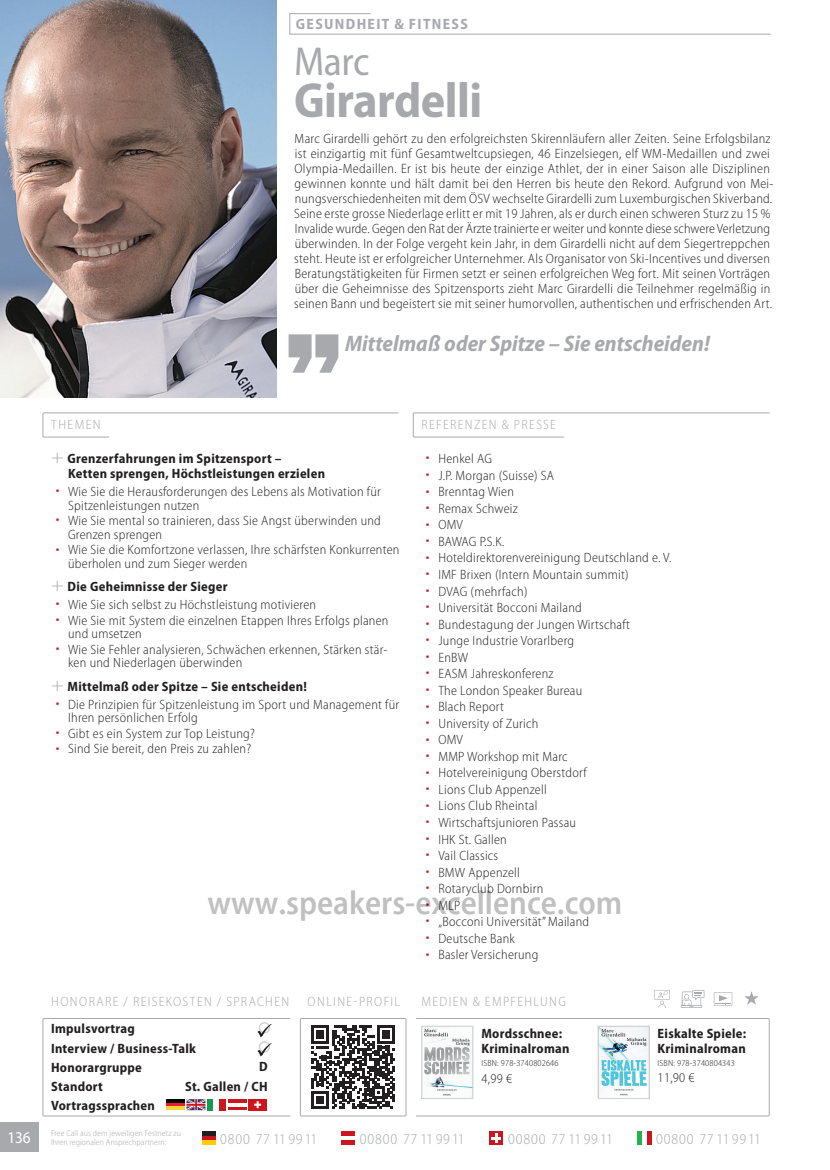
<style>
.page{position:relative;width:830px;height:1170px;background:#fff}
.page>*{position:absolute;margin:0;border:0;box-sizing:border-box;transform-origin:0 0}
.t1{font:700 semi-condensed 49.5px "Myriad Pro";letter-spacing:-.01em;color:#a8a9ad}
.t2{font:semi-condensed 40.5px "Myriad Pro";color:#a8a9ad}
.t3{font:600 semi-condensed 33.6px "Myriad Pro";color:rgb(0 0 0/.25)}
.t4{font:italic 700 semi-condensed 22.5px "Myriad Pro";color:#a8a9ad}
.t5{font:semi-condensed 16.5px "Myriad Pro";color:#fff}
.t6{font:300 semi-condensed 15.15px "Myriad Pro";letter-spacing:.06em;color:#a8a9ad}
.t7{font:700 semi-condensed 15px "Myriad Pro";letter-spacing:.09em;color:#a8a9ad}
.t8{font:300 semi-condensed 13.5px/16.5px "Myriad Pro";letter-spacing:.02em;color:#231f20}
.t9{font:700 semi-condensed 13.5px/19.2px "Myriad Pro";letter-spacing:.02em;color:#231f20}
.t10{font:300 semi-condensed 13.5px "Myriad Pro";letter-spacing:.1em;color:#a8a9ad}
.t11{font:300 semi-condensed 9px "Myriad Pro";letter-spacing:.02em;color:#231f20}
.t12{font:300 semi-condensed 8.7px/8.7px "Myriad Pro";letter-spacing:.01em;color:#a8a9ad}
.s1{font-weight:300;font-stretch:condensed;font-size:18.9px;color:#a8a9ad}
.s2{font-stretch:condensed;font-size:18.9px;color:#a8a9ad}
.s3{font-weight:700}
</style>
<div class="page">
<svg style="left:654px;top:990px;width:15px;height:17px"></svg>
<svg style="left:680px;top:990px;width:24px;height:17px"></svg>
<svg style="left:713px;top:992px;width:19px;height:13px"></svg>
<svg style="left:744px;top:991px;width:14px;height:13px"></svg>
<img style="left:0;top:0;width:276px;height:397px">
<hr style="left:202px;top:1131px;width:14px;height:4px;background:#231f20">
<div style="left:202px;top:1135px;width:14px;height:5px;background:#cd151d"></div>
<hr style="left:202px;top:1140px;width:14px;height:4px;background:#feca0a">
<hr style="left:341px;top:1131px;width:14px;height:4px;background:#cd151d">
<hr style="left:341px;top:1140px;width:14px;height:4px;background:#cd151d">
<div style="left:637px;top:1131px;width:5px;height:13px;background:#23b24b"></div>
<div style="left:646px;top:1131px;width:5px;height:13px;background:#cd151d"></div>
<div style="left:489px;top:1131px;width:14px;height:13px;background:#cd151d"></div>
<svg style="left:491px;top:1133px;width:9px;height:9px"></svg>
<svg style="left:311px;top:1025px;width:83px;height:83px"></svg>
<svg style="left:412px;top:412px;width:358px;height:26px"></svg>
<svg style="left:42px;top:412px;width:357px;height:26px"></svg>
<svg style="left:289px;top:13px;width:482px;height:22px"></svg>
<svg style="left:288px;top:334px;width:50px;height:38px"></svg>
<div style="left:300px;top:1017px;width:106px;height:99px;border:1px solid #a8a9ad"></div>
<svg style="left:416px;top:1018px;width:353px;height:98px"></svg>
<div style="left:0;top:1121px;width:38px;height:30px;background:#a8a9ad"></div>
<svg style="left:42px;top:1018px;width:249px;height:98px"></svg>
<p class="t7" style="left:296px;top:16px;width:173px">GESUNDHEIT &amp; FITNESS</p>
<h2 class="t2" style="left:294px;top:39px;width:77px">Marc</h2>
<h1 class="t1" style="left:294px;top:73px;width:190px">Girardelli</h1>
<p class="t8" style="left:294px;top:131px;width:480px;line-height:15px">Marc Girardelli gehört zu den erfolgreichsten Skirennläufern aller Zeiten. Seine Erfolgsbilanz ist einzigartig mit fünf Gesamtweltcupsiegen, 46 Einzelsiegen, elf WM-Medaillen und zwei Olympia-Medaillen. Er ist bis heute der einzige Athlet, der in einer Saison alle Disziplinen gewinnen konnte und hält damit bei den Herren bis heute den Rekord. Aufgrund von Mei&shy;nungsverschiedenheiten mit dem ÖSV wechselte Girardelli zum Luxemburgischen Skiverband.<br>Seine erste grosse Niederlage erlitt er mit 19 Jahren, als er durch einen schweren Sturz zu 15 % Invalide wurde. Gegen den Rat der Ärzte trainierte er weiter und konnte diese schwere Verletzung überwinden. In der Folge vergeht kein Jahr, in dem Girardelli nicht auf dem Siegertreppchen steht. Heute ist er erfolgreicher Unternehmer. Als Organisator von Ski-Incentives und diversen Beratungstätigkeiten für Firmen setzt er seinen erfolgreichen Weg fort. Mit seinen Vorträgen über die Geheimnisse des Spitzensports zieht Marc Girardelli die Teilnehmer regelmäßig in seinen Bann und begeistert sie mit seiner humorvollen, authentischen und erfrischenden Art.</p>
<h3 class="t4" style="left:345px;top:331px;width:366px">Mittelmaß oder Spitze – Sie entscheiden!</h3>
<p class="t5" style="left:8px;top:1127px;width:25px">136</p>
<p class="t10" style="left:51px;top:417px;width:51px">THEMEN</p>
<p class="t10" style="left:421px;top:417px;width:136px">REFERENZEN &amp; PRESSE</p>
<p class="t9" style="left:68px;top:451px;width:258px;line-height:15px;text-indent:-17px"><span class="s1">+</span> Grenzerfahrungen im Spitzensport –<br>Ketten sprengen, Höchstleistungen erzielen</p>
<p class="t8" style="left:68px;top:485px;width:314px;line-height:13.5px">Wie Sie die Herausforderungen des Lebens als Motivation für<br>Spitzenleistungen nutzen</p>
<p class="t8" style="left:68px;top:514px;width:314px;line-height:13.5px">Wie Sie mental so trainieren, dass Sie Angst überwinden und<br>Grenzen sprengen</p>
<p class="t8" style="left:68px;top:543px;width:333px;line-height:13.5px">Wie Sie die Komfortzone verlassen, Ihre schärfsten Konkurrenten überholen und zum Sieger werden</p>
<p class="t8" style="left:68px;top:578px;width:249px;line-height:17.7px;text-indent:-17px"><span class="s2">+</span> <span class="s3">Die Geheimnisse der Sieger<br></span>Wie Sie sich selbst zu Höchstleistung motivieren</p>
<p class="t8" style="left:68px;top:613px;width:322px;line-height:13.5px">Wie Sie mit System die einzelnen Etappen Ihres Erfolgs planen und umsetzen</p>
<p class="t8" style="left:68px;top:643px;width:321px;line-height:13.5px">Wie Sie Fehler analysieren, Schwächen erkennen, Stärken stär&shy;ken und Niederlagen überwinden</p>
<p class="t8" style="left:68px;top:677px;width:332px;line-height:17.7px;text-indent:-17px"><span class="s2">+</span> <span class="s3">Mittelmaß oder Spitze – Sie entscheiden!<br></span>Die Prinzipien für Spitzenleistung im Sport und Management für</p>
<p class="t8" style="left:68px;top:710px;width:188px;line-height:15.6px">Ihren persönlichen Erfolg<br>Gibt es ein System zur Top Leistung?<br>Sind Sie bereit, den Preis zu zahlen?</p>
<p class="t8" style="left:438px;top:450px;width:234px">Henkel AG<br>J.P. Morgan (Suisse) SA<br>Brenntag Wien<br>Remax Schweiz<br>OMV<br>BAWAG P.S.K.<br>Hoteldirektorenvereinigung Deutschland e. V.<br>IMF Brixen (Intern Mountain summit)<br>DVAG (mehrfach)<br>Universität Bocconi Mailand<br>Bundestagung der Jungen Wirtschaft<br>Junge Industrie Vorarlberg<br>EnBW<br>EASM Jahreskonferenz<br>The London Speaker Bureau<br>Blach Report<br>University of Zurich<br>OMV<br>MMP Workshop mit Marc<br>Hotelvereinigung Oberstdorf<br>Lions Club Appenzell<br>Lions Club Rheintal<br>Wirtschaftsjunioren Passau<br>IHK St. Gallen<br>Vail Classics<br>BMW Appenzell<br>Rotaryclub Dornbirn<br>MLP<br>„Bocconi Universität” Mailand<br>Deutsche Bank<br>Basler Versicherung</p>
<h3 class="t3" style="left:207px;top:884px;width:416px">www.speakers-excellence.com</h3>
<p class="t10" style="left:51px;top:994px;width:239px">HONORARE / REISEKOSTEN / SPRACHEN</p>
<p class="t10" style="left:307px;top:994px;width:94px">ONLINE-PROFIL</p>
<p class="t10" style="left:421px;top:994px;width:146px">MEDIEN &amp; EMPFEHLUNG</p>
<p class="t9" style="left:51px;top:1019px;width:146px">Impulsvortrag<br>Interview / Business-Talk<br>Honorargruppe<br>Standort<br>Vortragssprachen</p>
<p class="t9" style="left:259px;top:1056px;width:10px">D</p>
<p class="t9" style="left:185px;top:1076px;width:84px">St. Gallen / CH</p>
<p class="t9" style="left:481px;top:1026px;width:89px;line-height:15px">Mordsschnee:<br>Kriminalroman</p>
<p class="t11" style="left:481px;top:1058px;width:78px">ISBN: 978-3740802646</p>
<p class="t8" style="left:481px;top:1069px;width:32px">4,99 €</p>
<p class="t9" style="left:657px;top:1025px;width:90px;line-height:15px">Eiskalte Spiele:<br>Kriminalroman</p>
<p class="t11" style="left:657px;top:1057px;width:78px">ISBN: 978-3740804343</p>
<p class="t8" style="left:657px;top:1069px;width:38px">11,90 €</p>
<p class="t12" style="left:51px;top:1128px;width:131px">Free Call aus dem jeweiligen Festnetz zu<br>Ihren regionalen Ansprechpartnern:</p>
<p class="t6" style="left:220px;top:1130px;width:99px">0800 77 119911</p>
<p class="t6" style="left:360px;top:1130px;width:106px">00800 77 119911</p>
<p class="t6" style="left:507px;top:1130px;width:106px">00800 77 119911</p>
<p class="t6" style="left:655px;top:1130px;width:106px">00800 77 119911</p>
</div>
